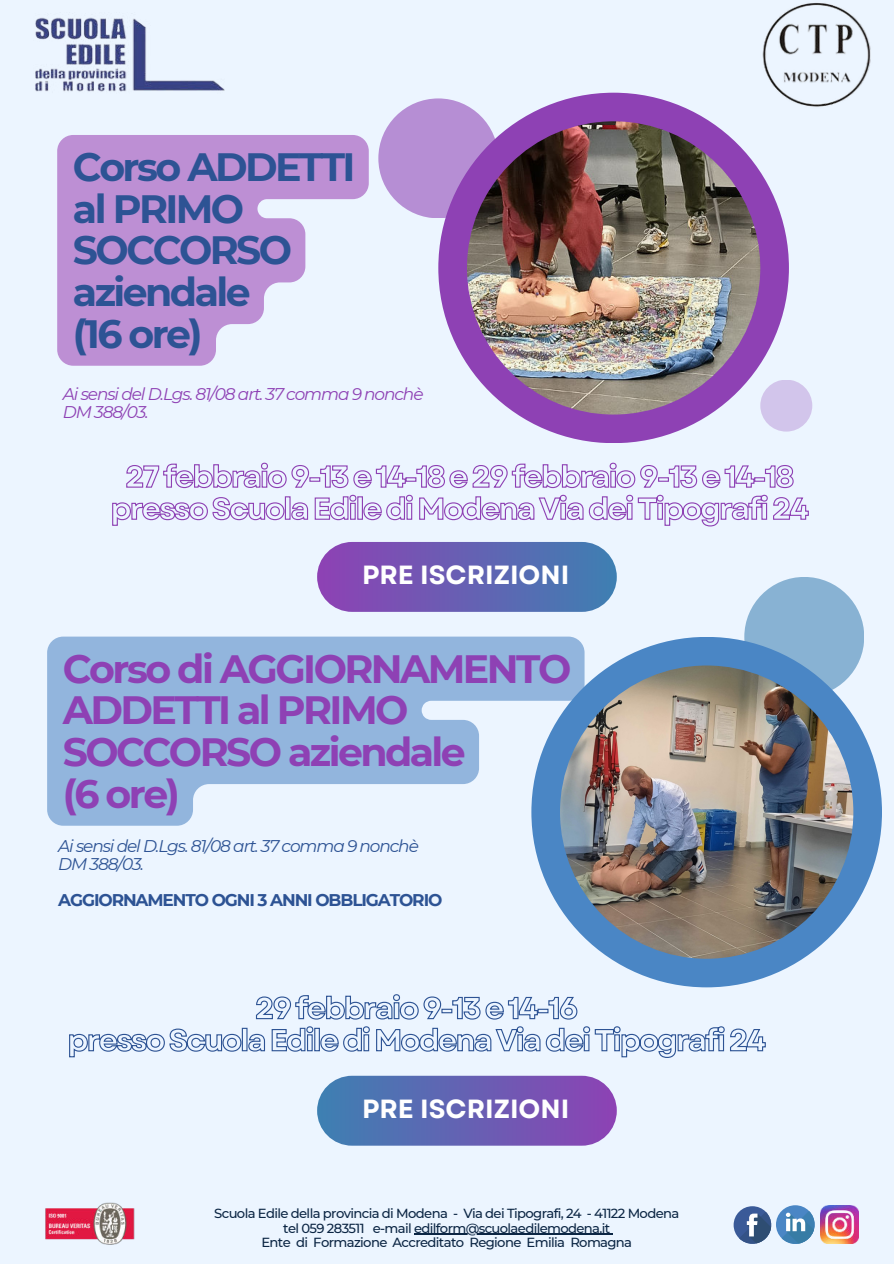
<style>
.page{position:relative;width:894px;height:1264px;background:#fff}
.page>*{position:absolute;margin:0;border:0;box-sizing:border-box;transform-origin:0 0}
.t1{font:700 39.45px/41.7px "Montserrat";letter-spacing:-.065em;color:#8e41b4}
.t2{font:700 39.45px/41.7px "Montserrat";letter-spacing:-.065em;color:#2d5394}
.t3{font:700 26.25px "Garet";color:#fff}
.t4{font:italic 16.95px/18px "Montserrat";letter-spacing:-.065em;color:#8e41b4}
.t5{font:italic 16.95px/18px "Montserrat";letter-spacing:-.065em;color:#2d5394}
.t6{font:700 16.95px "Montserrat";letter-spacing:-.065em;color:#2d5394}
.t7{font:500 13.2px/14.2px "Montserrat";letter-spacing:-.05em;color:#0c2644;text-align:center}
</style>
<div class="page">
<div style="left:0;top:0;width:893px;height:1263px;background:#ecf5ff"></div>
<svg style="left:775px;top:1205px;width:39px;height:38px"></svg>
<svg style="left:781px;top:1210px;width:34px;height:34px"></svg>
<svg style="left:733px;top:1206px;width:38px;height:37px"></svg>
<svg style="left:739px;top:1211px;width:33px;height:33px"></svg>
<img style="left:820px;top:1205px;width:38px;height:38px">
<img style="left:35px;top:17px;width:190px;height:75px">
<img style="left:762px;top:2px;width:109px;height:105px">
<svg style="left:57px;top:135px;width:311px;height:231px;fill:#bd8fd4"></svg>
<div style="left:438px;top:93px;width:350px;height:350px;background:#8e41b4;border-radius:50%"></div>
<img style="left:467px;top:121px;width:293px;height:293px;border-radius:50%">
<svg style="left:378px;top:98px;width:120px;height:120px;fill:#b68ed4"></svg>
<div style="left:760px;top:379px;width:52px;height:52px;background:#d2c5eb;border-radius:50%"></div>
<img style="left:45px;top:1202px;width:90px;height:43px">
<div style="left:317px;top:542px;width:299px;height:69px;background:linear-gradient(to right,#8f42b4,#3e7fb2);border-radius:35px"></div>
<div style="left:317px;top:1075px;width:299px;height:70px;background:linear-gradient(to right,#3e81b2,#8d42b4);border-radius:35px"></div>
<div style="left:744px;top:577px;width:120px;height:119px;background:#88b2d3;border-radius:50%"></div>
<svg style="left:112px;top:462px;width:697px;height:65px"></svg>
<hr style="left:414px;top:1233px;width:195px;height:1px;background:#0c2644">
<svg style="left:47px;top:636px;width:537px;height:189px;fill:#92b5dd"></svg>
<svg style="left:69px;top:994px;width:697px;height:64px"></svg>
<div style="left:531px;top:637px;width:350px;height:350px;background:#4a86c5;border-radius:50%"></div>
<img style="left:560px;top:665px;width:293px;height:293px;border-radius:50%">
<h1 class="t2" style="left:73px;top:144px;width:284px">Corso ADDETTI al PRIMO<br>SOCCORSO aziendale<br>(16 ore)</h1>
<p class="t4" style="left:63px;top:384px;width:362px">Ai sensi del D.Lgs. 81/08 art. 37 comma 9 nonchè<br>DM 388/03.</p>
<h2 class="t3" style="left:362px;top:559px;width:209px">PRE ISCRIZIONI</h2>
<h1 class="t1" style="left:63px;top:646px;width:509px">Corso di AGGIORNAMENTO<br>ADDETTI al PRIMO<br>SOCCORSO aziendale<br>(6 ore)</h1>
<p class="t5" style="left:58px;top:836px;width:362px">Ai sensi del D.Lgs. 81/08 art. 37 comma 9 nonchè<br>DM 388/03.</p>
<p class="t6" style="left:58px;top:887px;width:385px">AGGIORNAMENTO OGNI 3 ANNI OBBLIGATORIO</p>
<h2 class="t3" style="left:362px;top:1092px;width:209px">PRE ISCRIZIONI</h2>
<p class="t7" style="left:214px;top:1206px;width:466px">Scuola Edile della provincia di Modena - Via dei Tipografi, 24 - 41122 Modena tel 059 283511 e-mail edilform@scuolaedilemodena.it<br>Ente di Formazione Accreditato Regione Emilia Romagna</p>
</div>
